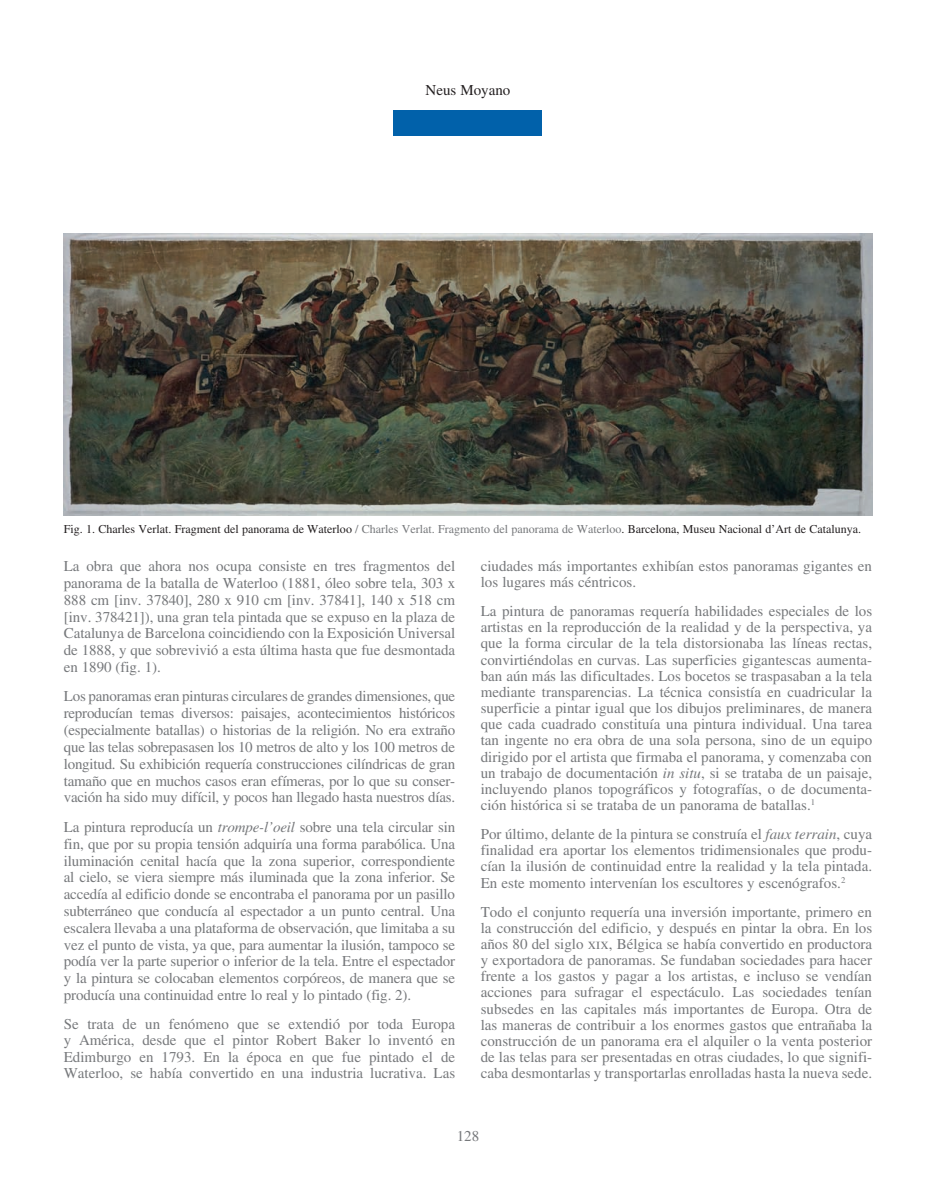
<style>
.page{position:relative;width:936px;height:1191px;background:#fff}
.page>*{position:absolute;margin:0;border:0;box-sizing:border-box;transform-origin:0 0}
.t1{font:15px/16.2px "Times";color:#76787b;text-align:justify}
.t2{font:15px "Times";color:#231f20}
.t3{font:12px "Times";color:#231f20}
.s1{color:#76787b}
.s2{font-style:italic}
.s3{font-family:"Times Roman SC"}
</style>
<div class="page">
<div style="left:393px;top:111px;width:149px;height:25px;background:#0161aa"></div>
<img style="left:64px;top:234px;width:808px;height:281px">
<p class="t2" style="left:425px;top:82px;width:86px">Neus Moyano</p>
<p class="t3" style="left:64px;top:522px;width:798px">Fig. 1. Charles Verlat. Fragment del panorama de Waterloo <span class="s1">/ Charles Verlat. Fragmento del panorama de Waterloo</span>. Barcelona, Museu Nacional d’Art de Catalunya.</p>
<p class="t1" style="left:64px;top:557px;width:393px;line-height:16.8px">La obra que ahora nos ocupa consiste en tres fragmentos del panorama de la batalla de Waterloo (1881, óleo sobre tela, 303 x 888 cm [inv. 37840], 280 x 910 cm [inv. 37841], 140 x 518 cm [inv. 378421]), una gran tela pintada que se expuso en la plaza de Catalunya de Barcelona coincidiendo con la Exposición Universal de 1888, y que sobrevivió a esta última hasta que fue desmontada en 1890 (fig. 1).</p>
<p class="t1" style="left:64px;top:688px;width:393px;line-height:16.8px">Los panoramas eran pinturas circulares de grandes dimensiones, que reproducían temas diversos: paisajes, acontecimientos históricos (especialmente batallas) o historias de la religión. No era extraño que las telas sobrepasasen los 10 metros de alto y los 100 metros de longitud. Su exhibición requería construcciones cilíndricas de gran tamaño que en muchos casos eran efímeras, por lo que su conser&shy;vación ha sido muy difícil, y pocos han llegado hasta nuestros días.</p>
<p class="t1" style="left:64px;top:818px;width:393px;line-height:16.8px">La pintura reproducía un <span class="s2">trompe-l’oeil</span> sobre una tela circular sin fin, que por su propia tensión adquiría una forma parabólica. Una iluminación cenital hacía que la zona superior, correspondiente al cielo, se viera siempre más iluminada que la zona inferior. Se accedía al edificio donde se encontraba el panorama por un pasillo subterráneo que conducía al espectador a un punto central. Una escalera llevaba a una plataforma de observación, que limitaba a su vez el punto de vista, ya que, para aumentar la ilusión, tampoco se podía ver la parte superior o inferior de la tela. Entre el espectador y la pintura se colocaban elementos corpóreos, de manera que se producía una continuidad entre lo real y lo pintado (fig. 2).</p>
<p class="t1" style="left:64px;top:1015px;width:393px">Se trata de un fenómeno que se extendió por toda Europa y América, desde que el pintor Robert Baker lo inventó en Edimburgo en 1793. En la época en que fue pintado el de Waterloo, se había convertido en una industria lucrativa. Las</p>
<p class="t1" style="left:480px;top:558px;width:393px">ciudades más importantes exhibían estos panoramas gigantes en los lugares más céntricos.</p>
<p class="t1" style="left:480px;top:603px;width:393px">La pintura de panoramas requería habilidades especiales de los artistas en la reproducción de la realidad y de la perspectiva, ya que la forma circular de la tela distorsionaba las líneas rectas, convirtiéndolas en curvas. Las superficies gigantescas aumenta&shy;ban aún más las dificultades. Los bocetos se traspasaban a la tela mediante transparencias. La técnica consistía en cuadricular la superficie a pintar igual que los dibujos preliminares, de manera que cada cuadrado constituía una pintura individual. Una tarea tan ingente no era obra de una sola persona, sino de un equipo dirigido por el artista que firmaba el panorama, y comenzaba con un trabajo de documentación <span class="s2">in situ</span>, si se trataba de un paisaje, incluyendo planos topográficos y fotografías, o de documenta&shy;ción histórica si se trataba de un panorama de batallas.<sup>1</sup></p>
<p class="t1" style="left:480px;top:826px;width:393px">Por último, delante de la pintura se construía el <span class="s2">faux terrain</span>, cuya finalidad era aportar los elementos tridimensionales que produ&shy;cían la ilusión de continuidad entre la realidad y la tela pintada.<br>En este momento intervenían los escultores y escenógrafos.<sup>2</sup></p>
<p class="t1" style="left:480px;top:903px;width:393px">Todo el conjunto requería una inversión importante, primero en la construcción del edificio, y después en pintar la obra. En los años 80 del siglo <span class="s3">xix</span>, Bélgica se había convertido en productora y exportadora de panoramas. Se fundaban sociedades para hacer frente a los gastos y pagar a los artistas, e incluso se vendían acciones para sufragar el espectáculo. Las sociedades tenían subsedes en las capitales más importantes de Europa. Otra de las maneras de contribuir a los enormes gastos que entrañaba la construcción de un panorama era el alquiler o la venta posterior de las telas para ser presentadas en otras ciudades, lo que signifi&shy;caba desmontarlas y transportarlas enrolladas hasta la nueva sede.</p>
<p class="t1" style="left:456px;top:1127px;width:24px">128</p>
</div>
